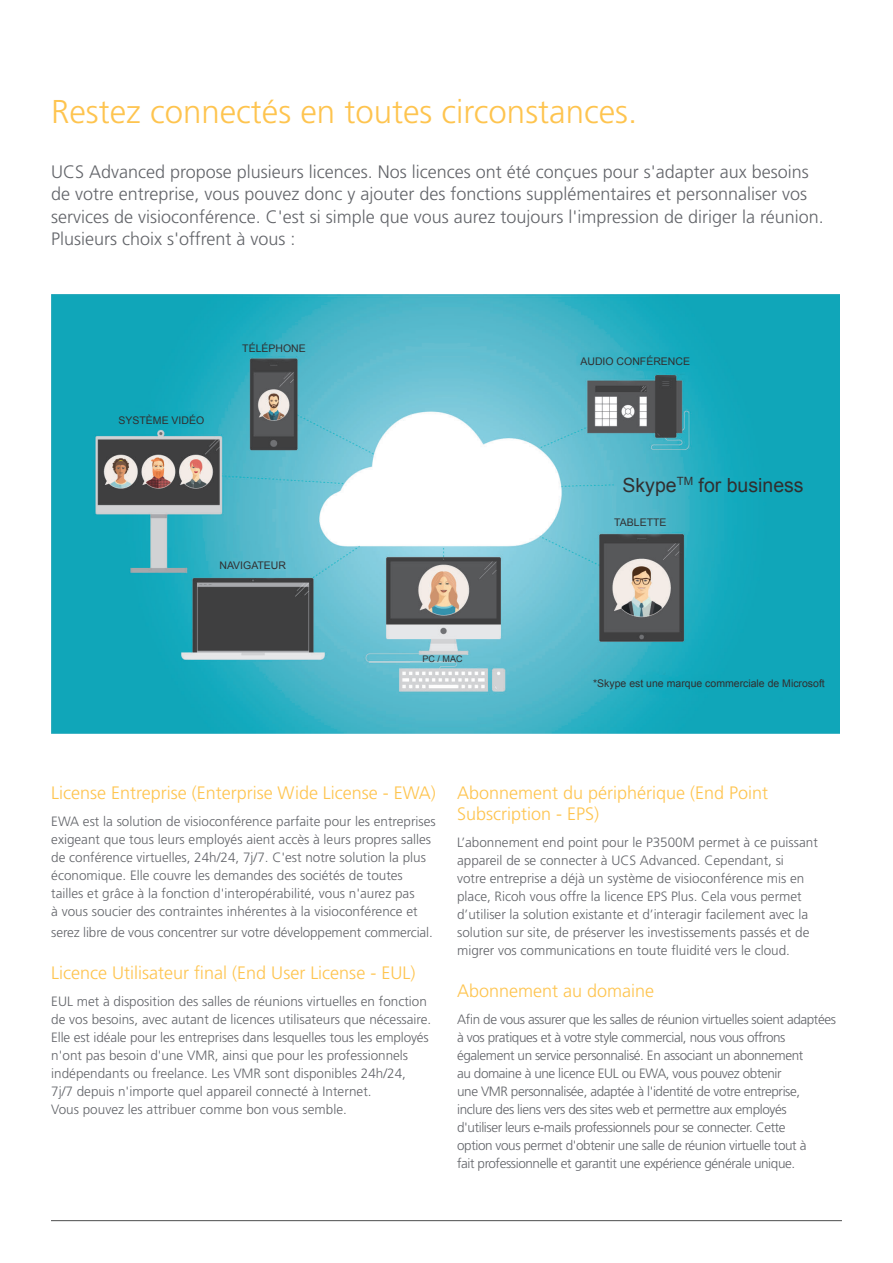
<style>
.page{position:relative;width:893px;height:1263px;background:#fff}
.page>*{position:absolute;margin:0;border:0;box-sizing:border-box;transform-origin:0 0}
.t1{font:300 33px "Frutiger LT Std";color:#fec44f}
.t2{font:19.5px "Arial";color:#312f30}
.t3{font:300 18px/22.5px "Frutiger LT Std";color:#63656a}
.t4{font:300 18px/21px "Frutiger LT Std";color:#fec44f}
.t5{font:300 13.5px/18px "Frutiger LT Std";color:#63656a}
.t6{font:300 13.5px/18px "Frutiger LT Std";letter-spacing:-.03em;color:#63656a}
.t7{font:10.5px "Arial";color:#312f30}
.t8{font:9px "Arial";color:#312f30}
</style>
<div class="page">
<img style="left:51px;top:294px;width:788px;height:439px">
<hr style="left:51px;top:1220px;width:791px;height:1px;background:#4b4c4d">
<div style="left:412px;top:655px;width:56px;height:7px;background:#69c1d3;border-radius:2px"></div>
<div style="left:457px;top:657px;width:44px;height:7px;background:#69c1d3"></div>
<svg style="left:411px;top:663px;width:44px;height:2px"></svg>
<hr style="left:369px;top:662px;width:86px;height:1px;background:#ddddde">
<p class="t1" style="left:51px;top:92px;width:588px">Restez connectés en toutes circonstances.</p>
<p class="t3" style="left:51px;top:161px;width:774px">UCS Advanced propose plusieurs licences. Nos licences ont été conçues pour s'adapter aux besoins de votre entreprise, vous pouvez donc y ajouter des fonctions supplémentaires et personnaliser vos services de visioconférence. C'est si simple que vous aurez toujours l'impression de diriger la réunion.<br>Plusieurs choix s'offrent à vous :</p>
<p class="t7" style="left:118px;top:413px;width:87px">SYSTÈME VIDÉO</p>
<p class="t7" style="left:242px;top:342px;width:65px">TÉLÉPHONE</p>
<p class="t7" style="left:219px;top:559px;width:68px">NAVIGATEUR</p>
<p class="t8" style="left:422px;top:653px;width:42px">PC / MAC</p>
<p class="t7" style="left:580px;top:354px;width:111px">AUDIO CONFÉRENCE</p>
<p class="t2" style="left:622px;top:472px;width:183px">Skype<sup>TM</sup> for business</p>
<p class="t7" style="left:614px;top:515px;width:54px">TABLETTE</p>
<p class="t7" style="left:593px;top:676px;width:233px">*Skype est une marque commerciale de Microsoft</p>
<p class="t4" style="left:51px;top:782px;width:386px">License Entreprise (Enterprise Wide License - EWA)</p>
<p class="t5" style="left:51px;top:812px;width:386px">EWA est la solution de visioconférence parfaite pour les entreprises exigeant que tous leurs employés aient accès à leurs propres salles de conférence virtuelles, 24h/24, 7j/7. C'est notre solution la plus économique. Elle couvre les demandes des sociétés de toutes tailles et grâce à la fonction d'interopérabilité, vous n'aurez pas<br>à vous soucier des contraintes inhérentes à la visioconférence et</p>
<p class="t5" style="left:51px;top:923px;width:383px">serez libre de vous concentrer sur votre développement commercial.</p>
<p class="t4" style="left:51px;top:962px;width:366px">Licence Utilisateur final (End User License - EUL)</p>
<p class="t5" style="left:51px;top:992px;width:382px">EUL met à disposition des salles de réunions virtuelles en fonction de vos besoins, avec autant de licences utilisateurs que nécessaire.<br>Elle est idéale pour les entreprises dans lesquelles tous les employés n'ont pas besoin d'une VMR, ainsi que pour les professionnels indépendants ou freelance. Les VMR sont disponibles 24h/24,<br>7j/7 depuis n'importe quel appareil connecté à Internet.<br>Vous pouvez les attribuer comme bon vous semble.</p>
<p class="t4" style="left:457px;top:782px;width:313px">Abonnement du périphérique (End Point<br>Subscription - EPS)</p>
<p class="t5" style="left:457px;top:833px;width:362px">L’abonnement end point pour le P3500M permet à ce puissant appareil de se connecter à UCS Advanced. Cependant, si<br>votre entreprise a déjà un système de visioconférence mis en place, Ricoh vous offre la licence EPS Plus. Cela vous permet d’utiliser la solution existante et d’interagir facilement avec la solution sur site, de préserver les investissements passés et de migrer vos communications en toute fluidité vers le cloud.</p>
<p class="t4" style="left:457px;top:980px;width:199px">Abonnement au domaine</p>
<p class="t6" style="left:457px;top:1010px;width:380px">Afin de vous assurer que les salles de réunion virtuelles soient adaptées à vos pratiques et à votre style commercial, nous vous offrons également un service personnalisé. En associant un abonnement<br>au domaine à une licence EUL ou EWA, vous pouvez obtenir<br>une VMR personnalisée, adaptée à l'identité de votre entreprise, inclure des liens vers des sites web et permettre aux employés<br>d'utiliser leurs e-mails professionnels pour se connecter. Cette<br>option vous permet d'obtenir une salle de réunion virtuelle tout à<br>fait professionnelle et garantit une expérience générale unique.</p>
</div>
